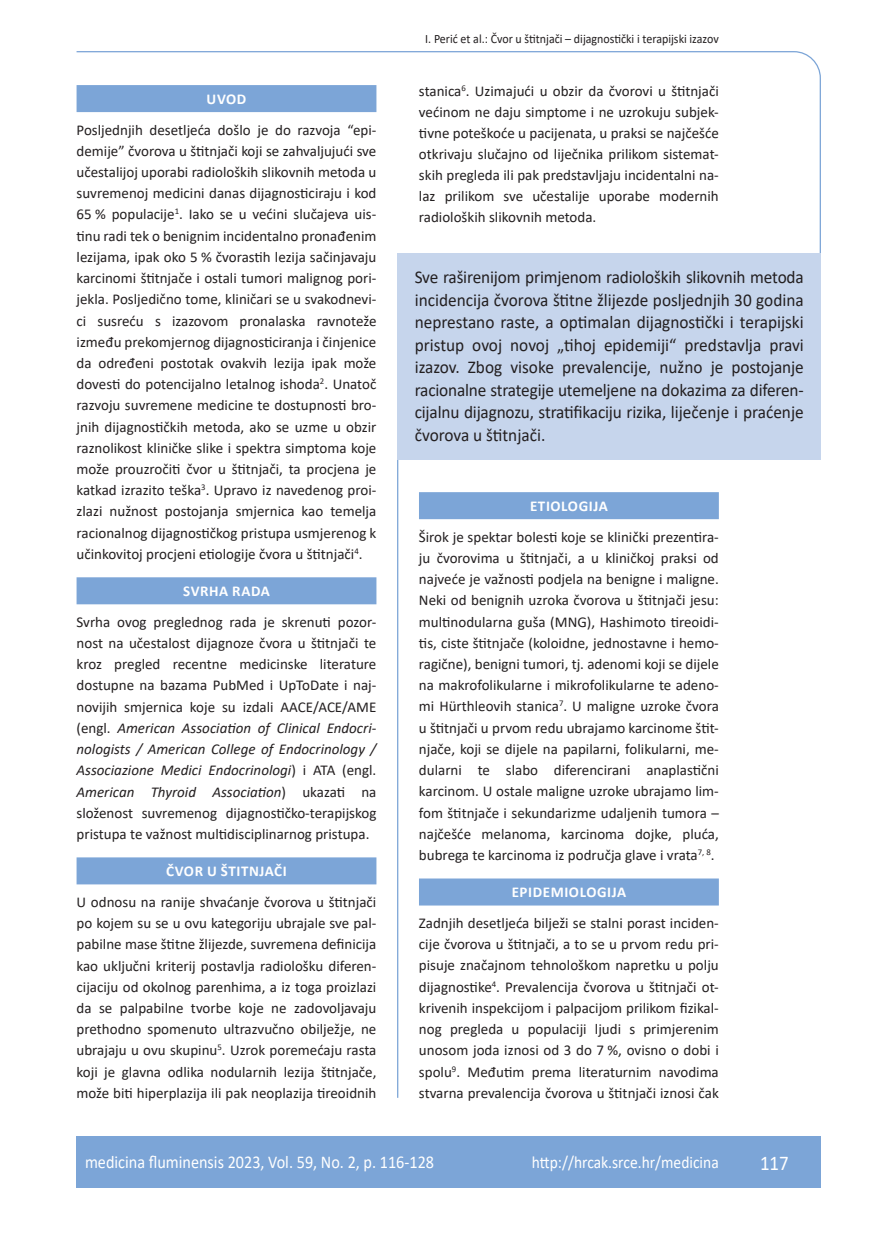
<style>
.page{position:relative;width:872px;height:1234px;background:#fff}
.page>*{position:absolute;margin:0;border:0;box-sizing:border-box;transform-origin:0 0}
.t1{font:21px "Calibri";color:#fff;scale:.9 1}
.anterfile{font:18px/22.5px "Calibri";color:#231f20;text-align:justify;scale:.96 1}
.t2{font:18px "Calibri";color:#fff;scale:.9 1}
.t3{font:17.25px "Calibri";color:#fff;scale:.9 1}
.osnovni_tekst{font:15px/21.1px "Calibri";color:#231f20;text-align:justify}
.naslov_ruler{font:700 15px "Calibri";letter-spacing:.04em;color:#fff}
.glava{font:12.75px "Calibri";color:#231f20;scale:.94 1}
.s1{font-style:italic}
</style>
<div class="page">
<svg style="left:76px;top:51px;width:745px;height:275px"></svg>
<hr style="left:397px;top:459px;width:1px;height:638px;background:#7ca5d7">
<div style="left:77px;top:1135px;width:744px;height:51px;background:#7ca5d7"></div>
<div style="left:77px;top:85px;width:299px;height:27px;background:#7ca5d7"></div>
<div style="left:77px;top:577px;width:299px;height:27px;background:#7ca5d7"></div>
<div style="left:77px;top:857px;width:299px;height:27px;background:#7ca5d7"></div>
<div style="left:398px;top:253px;width:423px;height:206px;background:#c6d5ec"></div>
<div style="left:419px;top:492px;width:300px;height:27px;background:#7ca5d7"></div>
<div style="left:419px;top:878px;width:300px;height:27px;background:#7ca5d7"></div>
<p class="naslov_ruler" style="left:207px;top:88px;width:41px">UVOD</p>
<p class="osnovni_tekst" style="left:77px;top:119px;width:301px">Posljednjih desetljeća došlo je do razvoja “epi&shy;demije” čvorova u štitnjači koji se zahvaljujući sve učestalijoj uporabi radioloških slikovnih metoda u suvremenoj medicini danas dijagnosticiraju i kod 65 % populacije<sup>1</sup>. Iako se u većini slučajeva uis&shy;tinu radi tek o benignim incidentalno pronađenim lezijama, ipak oko 5 % čvorastih lezija sačinjavaju karcinomi štitnjače i ostali tumori malignog pori&shy;jekla. Posljedično tome, kliničari se u svakodnevi&shy;ci susreću s izazovom pronalaska ravnoteže između prekomjernog dijagnosticiranja i činjenice da određeni postotak ovakvih lezija ipak može dovesti do potencijalno letalnog ishoda<sup>2</sup>. Unatoč razvoju suvremene medicine te dostupnosti bro&shy;jnih dijagnostičkih metoda, ako se uzme u obzir raznolikost kliničke slike i spektra simptoma koje može prouzročiti čvor u štitnjači, ta procjena je katkad izrazito teška<sup>3</sup>. Upravo iz navedenog proi&shy;zlazi nužnost postojanja smjernica kao temelja racionalnog dijagnostičkog pristupa usmjerenog k učinkovitoj procjeni etiologije čvora u štitnjači<sup>4</sup>.</p>
<p class="naslov_ruler" style="left:183px;top:580px;width:88px">SVRHA RADA</p>
<p class="osnovni_tekst" style="left:77px;top:610px;width:301px">Svrha ovog preglednog rada je skrenuti pozor&shy;nost na učestalost dijagnoze čvora u štitnjači te kroz pregled recentne medicinske literature dostupne na bazama PubMed i UpToDate i naj&shy;novijih smjernica koje su izdali AACE/ACE/AME (engl. <span class="s1">American Association of Clinical Endocri&shy;nologists / American College of Endocrinology / Associazione Medici Endocrinologi</span>) i ATA (engl.<br><span class="s1">American Thyroid Association</span>) ukazati na složenost suvremenog dijagnostičko-terapijskog pristupa te važnost multidisciplinarnog pristupa.</p>
<p class="naslov_ruler" style="left:166px;top:860px;width:122px">ČVOR U ŠTITNJAČI</p>
<p class="osnovni_tekst" style="left:77px;top:890px;width:301px">U odnosu na ranije shvaćanje čvorova u štitnjači po kojem su se u ovu kategoriju ubrajale sve pal&shy;pabilne mase štitne žlijezde, suvremena definicija kao uključni kriterij postavlja radiološku diferen&shy;cijaciju od okolnog parenhima, a iz toga proizlazi da se palpabilne tvorbe koje ne zadovoljavaju prethodno spomenuto ultrazvučno obilježje, ne ubrajaju u ovu skupinu<sup>5</sup>. Uzrok poremećaju rasta koji je glavna odlika nodularnih lezija štitnjače, može biti hiperplazija ili pak neoplazija tireoidnih</p>
<p class="glava" style="left:425px;top:29px;width:314px">I. Perić et al.: Čvor u štitnjači – dijagnostički i terapijski izazov</p>
<p class="osnovni_tekst" style="left:419px;top:80px;width:301px">stanica<sup>6</sup>. Uzimajući u obzir da čvorovi u štitnjači većinom ne daju simptome i ne uzrokuju subjek&shy;tivne poteškoće u pacijenata, u praksi se najčešće otkrivaju slučajno od liječnika prilikom sistemat&shy;skih pregleda ili pak predstavljaju incidentalni na&shy;laz prilikom sve učestalije uporabe modernih radioloških slikovnih metoda.</p>
<p class="anterfile" style="left:415px;top:265px;width:407px">Sve raširenijom primjenom radioloških slikovnih metoda incidencija čvorova štitne žlijezde posljednjih 30 godina neprestano raste, a optimalan dijagnostički i terapijski pristup ovoj novoj „tihoj epidemiji“ predstavlja pravi izazov. Zbog visoke prevalencije, nužno je postojanje racionalne strategije utemeljene na dokazima za diferen&shy;cijalnu dijagnozu, stratifikaciju rizika, liječenje i praćenje čvorova u štitnjači.</p>
<p class="naslov_ruler" style="left:530px;top:495px;width:79px">ETIOLOGIJA</p>
<p class="osnovni_tekst" style="left:419px;top:525px;width:301px">Širok je spektar bolesti koje se klinički prezentira&shy;ju čvorovima u štitnjači, a u kliničkoj praksi od najveće je važnosti podjela na benigne i maligne.<br>Neki od benignih uzroka čvorova u štitnjači jesu: multinodularna guša (MNG), Hashimoto tireoidi&shy;tis, ciste štitnjače (koloidne, jednostavne i hemo&shy;ragične), benigni tumori, tj. adenomi koji se dijele na makrofolikularne i mikrofolikularne te adeno&shy;mi Hürthleovih stanica<sup>7</sup>. U maligne uzroke čvora u štitnjači u prvom redu ubrajamo karcinome štit&shy;njače, koji se dijele na papilarni, folikularni, me&shy;dularni te slabo diferencirani anaplastični karcinom. U ostale maligne uzroke ubrajamo lim&shy;fom štitnjače i sekundarizme udaljenih tumora – najčešće melanoma, karcinoma dojke, pluća, bubrega te karcinoma iz područja glave i vrata<sup>7,</sup> <sup>8</sup>.</p>
<p class="naslov_ruler" style="left:511px;top:881px;width:116px">EPIDEMIOLOGIJA</p>
<p class="osnovni_tekst" style="left:419px;top:911px;width:301px">Zadnjih desetljeća bilježi se stalni porast inciden&shy;cije čvorova u štitnjači, a to se u prvom redu pri&shy;pisuje značajnom tehnološkom napretku u polju dijagnostike<sup>4</sup>. Prevalencija čvorova u štitnjači ot&shy;krivenih inspekcijom i palpacijom prilikom fizikal&shy;nog pregleda u populaciji ljudi s primjerenim unosom joda iznosi od 3 do 7 %, ovisno o dobi i spolu<sup>9</sup>. Međutim prema literaturnim navodima stvarna prevalencija čvorova u štitnjači iznosi čak</p>
<p class="t2" style="left:85px;top:1149px;width:389px">medicina fluminensis 2023, Vol. 59, No. 2, p. 116-128</p>
<p class="t3" style="left:532px;top:1150px;width:209px">http://hrcak.srce.hr/medicina</p>
<p class="t1" style="left:760px;top:1147px;width:33px">117</p>
</div>
